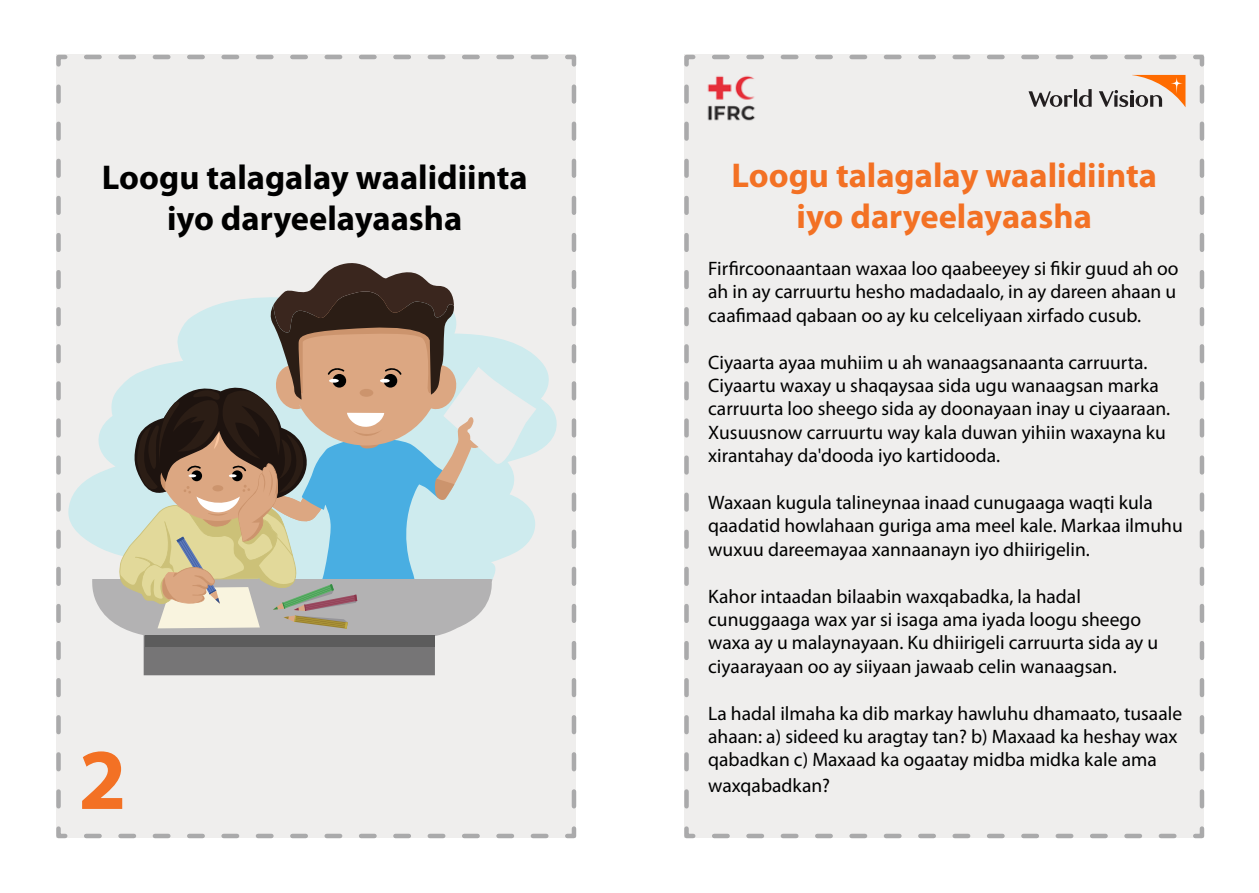
<style>
.page{position:relative;width:1259px;height:893px;background:#fff}
.page>*{position:absolute;margin:0;border:0;box-sizing:border-box;transform-origin:0 0}
.t1{font:700 87px "Myriad Pro";color:#f37124}
.t2{font:700 34.5px/41.4px "Myriad Pro";color:#f37124;text-align:center}
.t3{font:700 34.5px/41.4px "Myriad Pro";color:#000;text-align:center}
.t4{font:19.5px/23.4px "Myriad Pro";color:#000}
</style>
<div class="page">
<div style="left:56px;top:54px;width:521px;height:785px;background:#efeeed"></div>
<div style="left:684px;top:54px;width:521px;height:785px;background:#efeeed"></div>
<img style="left:697px;top:65px;width:68px;height:65px">
<svg style="left:1028px;top:75px;width:157px;height:32px;background:#d0beb2"></svg>
<svg style="left:68px;top:287px;width:489px;height:347px;background:#eaeded"></svg>
<svg style="left:92px;top:263px;width:444px;height:412px;background:#b3b7b2"></svg>
<h2 class="t3" style="left:102px;top:156px;width:427px">Loogu talagalay waalidiinta iyo daryeelayaasha</h2>
<h1 class="t1" style="left:78px;top:723px;width:50px">2</h1>
<h2 class="t2" style="left:731px;top:153px;width:427px">Loogu talagalay waalidiinta iyo daryeelayaasha</h2>
<p class="t4" style="left:708px;top:256px;width:472px">Firfircoonaantaan waxaa loo qaabeeyey si fikir guud ah oo ah in ay carruurtu hesho madadaalo, in ay dareen ahaan u caafimaad qabaan oo ay ku celceliyaan xirfado cusub.</p>
<p class="t4" style="left:708px;top:350px;width:463px">Ciyaarta ayaa muhiim u ah wanaagsanaanta carruurta.<br>Ciyaartu waxay u shaqaysaa sida ugu wanaagsan marka carruurta loo sheego sida ay doonayaan inay u ciyaaraan.<br>Xusuusnow carruurtu way kala duwan yihiin waxayna ku xirantahay da'dooda iyo kartidooda.</p>
<p class="t4" style="left:708px;top:490px;width:476px">Waxaan kugula talineynaa inaad cunugaaga waqti kula qaadatid howlahaan guriga ama meel kale. Markaa ilmuhu wuxuu dareemayaa xannaanayn iyo dhiirigelin.</p>
<p class="t4" style="left:708px;top:584px;width:451px">Kahor intaadan bilaabin waxqabadka, la hadal cunuggaaga wax yar si isaga ama iyada loogu sheego waxa ay u malaynayaan. Ku dhiirigeli carruurta sida ay u ciyaarayaan oo ay siiyaan jawaab celin wanaagsan.</p>
<p class="t4" style="left:708px;top:701px;width:475px">La hadal ilmaha ka dib markay hawluhu dhamaato, tusaale ahaan: a) sideed ku aragtay tan? b) Maxaad ka heshay wax qabadkan c) Maxaad ka ogaatay midba midka kale ama</p>
<p class="t4" style="left:708px;top:773px;width:123px">waxqabadkan?</p>
</div>
